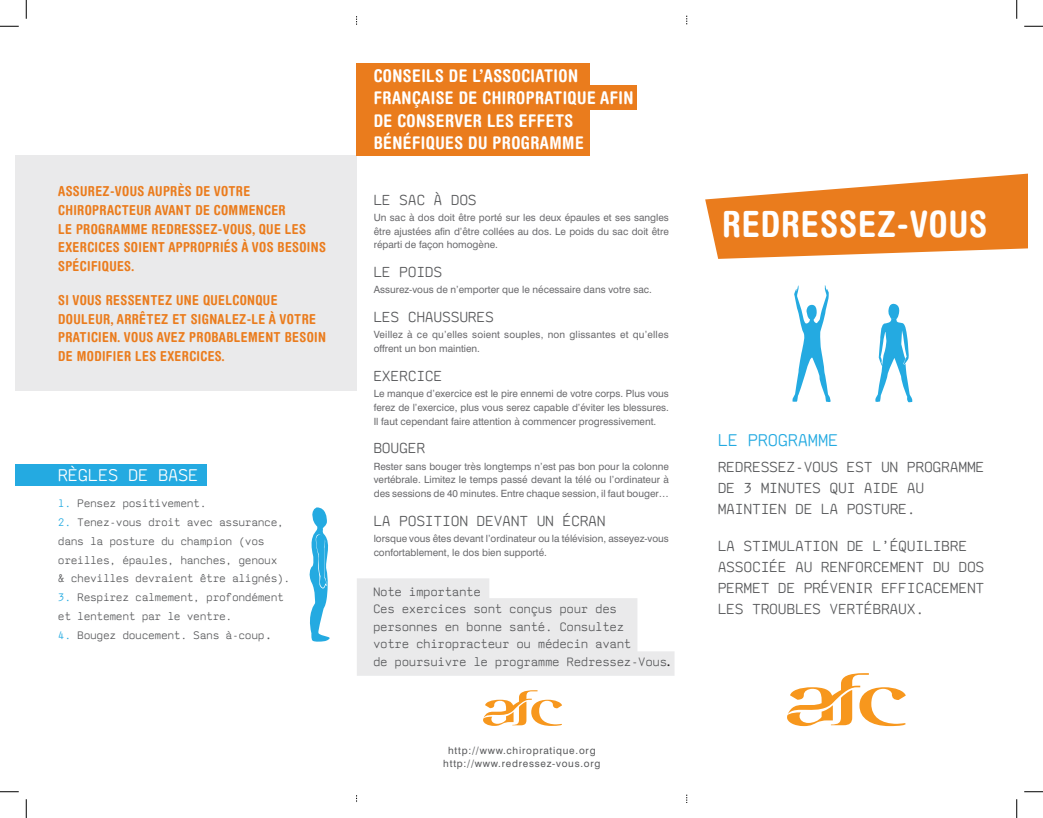
<style>
.page{position:relative;width:1043px;height:818px;background:#fff}
.page>*{position:absolute;margin:0;border:0;box-sizing:border-box;transform-origin:0 0}
.t1{font:700 condensed 36.25px "Helvetica Rounded LT Std";letter-spacing:.025em;color:#fff}
.t2{font:700 condensed 17.5px/22.5px "Helvetica Rounded LT Std";letter-spacing:.025em;color:#fff}
.t3{font:17.5px "sax Mono";color:#fff}
.t4{font:17.5px "sax Mono";letter-spacing:.025em;color:#24aae1}
.t5{font:15px/21.2px "sax Mono";letter-spacing:.025em;color:#57585a}
.t6{font:700 condensed 13.75px/18.8px "Helvetica Rounded LT Std";letter-spacing:.025em;color:#ea7c1d}
.t7{font:12.5px/17.5px "sax Mono";letter-spacing:.025em;color:#57585a}
.t8{font:11.25px/18.8px "sax Mono";letter-spacing:.025em;color:#57585a}
.t9{font:10px/13.8px "Swiss 721 BT";color:#69696c;text-align:justify}
.t10{font:10px/13.8px "Swiss 721 BT";letter-spacing:.02em;color:#69696c}
.t11{font:10px/12.5px "Swiss 721 BT";letter-spacing:.075em;color:#57585a;text-align:center}
.s1{color:#24aae1}
.s2{font-size:13.75px}
.s3{font-family:"Helvetica Rounded LT Std";font-weight:700;font-stretch:condensed;color:#231f20}
</style>
<div class="page">
<div style="left:15px;top:464px;width:191px;height:22px;background:#24aae1"></div>
<svg style="left:357px;top:578px;width:317px;height:97px"></svg>
<div style="left:15px;top:155px;width:341px;height:236px;background:#eaeaeb"></div>
<div style="left:357px;top:85px;width:280px;height:24px;background:#ea7c1d"></div>
<div style="left:357px;top:63px;width:233px;height:92px;background:#ea7c1d"></div>
<svg style="left:787px;top:673px;width:119px;height:54px"></svg>
<svg style="left:483px;top:690px;width:79px;height:36px"></svg>
<svg style="left:705px;top:174px;width:322px;height:85px"></svg>
<svg style="left:792px;top:285px;width:38px;height:117px"></svg>
<svg style="left:875px;top:303px;width:37px;height:99px"></svg>
<svg style="left:309px;top:507px;width:21px;height:135px"></svg>
<svg style="left:0;top:25px;width:19px;height:2px"></svg>
<svg style="left:1024px;top:25px;width:18px;height:2px"></svg>
<svg style="left:0;top:791px;width:19px;height:1px"></svg>
<svg style="left:1024px;top:791px;width:18px;height:1px"></svg>
<svg style="left:25px;top:0;width:2px;height:19px"></svg>
<svg style="left:25px;top:799px;width:2px;height:19px"></svg>
<svg style="left:1016px;top:0;width:1px;height:19px"></svg>
<svg style="left:1016px;top:799px;width:1px;height:19px"></svg>
<h3 class="t6" style="left:58px;top:181px;width:269px">ASSUREZ-VOUS AUPRÈS DE VOTRE<br>CHIROPRACTEUR AVANT DE COMMENCER<br>LE PROGRAMME REDRESSEZ-VOUS, QUE LES<br>EXERCICES SOIENT APPROPRIÉS À VOS BESOINS<br>SPÉCIFIQUES.</h3>
<h3 class="t6" style="left:58px;top:290px;width:269px">SI VOUS RESSENTEZ UNE QUELCONQUE DOULEUR, ARRÊTEZ ET SIGNALEZ-LE À VOTRE PRATICIEN. VOUS AVEZ PROBABLEMENT BESOIN DE MODIFIER LES EXERCICES.</h3>
<h2 class="t3" style="left:58px;top:463px;width:141px">Règles DE BASE</h2>
<p class="t8" style="left:58px;top:493px;width:149px"><span class="s1">1.</span> Pensez positivement.</p>
<p class="t8" style="left:58px;top:512px;width:233px"><span class="s1">2.</span> Tenez-vous droit avec assurance, dans la posture du champion (vos oreilles, épaules, hanches, genoux<br>&amp; chevilles devraient être alignés).</p>
<p class="t8" style="left:58px;top:587px;width:227px"><span class="s1">3.</span> Respirez calmement, profondément et lentement par le ventre.</p>
<p class="t8" style="left:58px;top:625px;width:215px"><span class="s1">4.</span> Bougez doucement. Sans à-coup<span class="s2">.</span></p>
<h2 class="t2" style="left:374px;top:64px;width:261px">CONSEILS DE L’ASSOCIATION<br>FRANÇAISE DE CHIROPRATIQUE AFIN<br>DE CONSERVER LES EFFETS<br>BÉNÉFIQUES DU PROGRAMME</h2>
<h3 class="t5" style="left:374px;top:188px;width:104px">le sac à dos</h3>
<p class="t9" style="left:374px;top:210px;width:297px">Un sac à dos doit être porté sur les deux épaules et ses sangles être ajustées afin d’être collées au dos. Le poids du sac doit être réparti de façon homogène.</p>
<h3 class="t5" style="left:374px;top:261px;width:70px">Le poids</h3>
<p class="t9" style="left:374px;top:283px;width:279px">Assurez-vous de n’emporter que le nécessaire dans votre sac.</p>
<h3 class="t5" style="left:374px;top:306px;width:121px">Les chaussures</h3>
<p class="t10" style="left:374px;top:328px;width:296px">Veillez à ce qu’elles soient souples, non glissantes et qu’elles offrent un bon maintien.</p>
<h3 class="t5" style="left:374px;top:364px;width:68px">Exercice</h3>
<p class="t9" style="left:374px;top:386px;width:297px">Le manque d’exercice est le pire ennemi de votre corps. Plus vous ferez de l’exercice, plus vous serez capable d’éviter les blessures.<br>Il faut cependant faire attention à commencer progressivement.</p>
<h3 class="t5" style="left:374px;top:437px;width:35px">Bouger</h3>
<p class="t9" style="left:374px;top:459px;width:297px">Rester sans bouger très longtemps n’est pas bon pour la colonne vertébrale. Limitez le temps passé devant la télé ou l’ordinateur à des sessions de 40 minutes. Entre chaque session, il faut bouger…</p>
<h3 class="t5" style="left:374px;top:509px;width:233px">La position devant un écran</h3>
<p class="t9" style="left:374px;top:531px;width:297px">lorsque vous êtes devant l’ordinateur ou la télévision, asseyez-vous confortablement, le dos bien supporté.</p>
<p class="t7" style="left:373px;top:582px;width:298px">Note importante<br>Ces exercices sont conçus pour des personnes en bonne santé. Consultez<br>votre chiropracteur ou médecin avant<br>de poursuivre le programme Redressez-Vous<span class="s3">.</span></p>
<p class="t11" style="left:443px;top:744px;width:159px">http://www.chiropratique.org http://www.redressez-vous.org</p>
<h1 class="t1" style="left:722px;top:202px;width:266px">REDRESSEZ-VOUS</h1>
<h2 class="t4" style="left:718px;top:427px;width:121px">LE PROGRAMME</h2>
<h3 class="t5" style="left:718px;top:455px;width:207px">Redressez-vous est un programme de 3 minutes qui aide au maintien de la posture .</h3>
<h3 class="t5" style="left:718px;top:534px;width:268px">La stimulation de l’équilibre associée au renforcement du dos perme</h3>
<h3 class="t5" style="left:718px;top:576px;width:268px;text-indent:43px">t de prévenir efficacement les troubles vertébraux.</h3>
</div>
